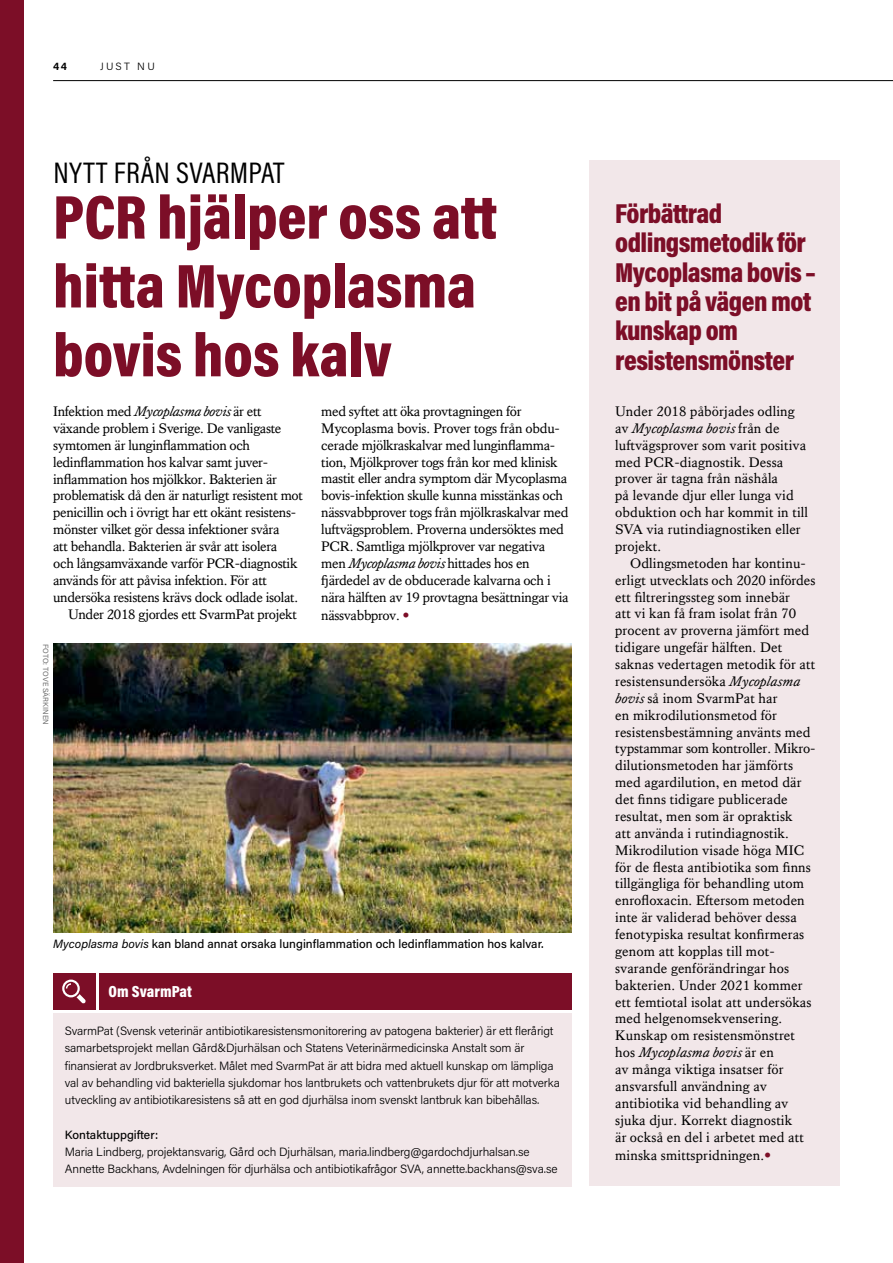
<style>
.page{position:relative;width:893px;height:1263px;background:#fff}
.page>*{position:absolute;margin:0;border:0;box-sizing:border-box;transform-origin:0 0}
.t1{font:900 62.55px/68.8px "Acumin Pro Cond";color:#7c0e27}
.t2{font:30px "Acumin Pro Cond";letter-spacing:.01em;color:#000}
.t3{font:900 27.75px/29.4px "Acumin Pro Cond";letter-spacing:-.02em;color:#7c0e27}
.t4{font:900 16.2px "Acumin Pro Cond";letter-spacing:.01em;color:#fff}
.t5{font:14.25px/17px "Kings Caslon";color:#000}
.t6{font:14.25px/17px "Kings Caslon";letter-spacing:-.02em;color:#000}
.t7{font:300 12px/17.2px "Acumin Pro";letter-spacing:-.01em;color:#000}
.t8{font:500 12px "Acumin Pro";color:#000}
.t9{font:300 10.5px "Acumin Pro";letter-spacing:.22em;color:#000}
.t10{font:700 10.5px "Acumin Pro";color:#000}
.t11{font:7.5px "Acumin Pro";color:#6e6e6e}
.s1{font-style:italic}
.s2{font-family:"Frutiger LT Std";color:#7c0e27}
.s3{font-weight:400;font-style:italic}
</style>
<div class="page">
<div style="left:0;top:0;width:24px;height:1263px;background:#7c0e27"></div>
<hr style="left:53px;top:80px;width:840px;height:1px;background:#000">
<div style="left:590px;top:161px;width:250px;height:1025px;background:#f2e7e9"></div>
<img style="left:53px;top:644px;width:518px;height:288px">
<div style="left:53px;top:1013px;width:518px;height:173px;background:#f2e7e9"></div>
<div style="left:53px;top:973px;width:42px;height:36px;background:#7c0e27"></div>
<div style="left:99px;top:973px;width:472px;height:36px;background:#7c0e27"></div>
<svg style="left:62px;top:979px;width:24px;height:24px"></svg>
<p class="t10" style="left:53px;top:59px;width:15px">44</p>
<p class="t9" style="left:100px;top:59px;width:56px">JUST NU</p>
<h2 class="t2" style="left:54px;top:153px;width:232px">NYTT FRÅN SVARMPAT</h2>
<h1 class="t1" style="left:53px;top:181px;width:445px">PCR hjälper oss att hitta Mycoplasma bovis hos kalv</h1>
<h3 class="t3" style="left:615px;top:198px;width:202px">Förbättrad odlingsmetodik för<br>Mycoplasma bovis – en bit på vägen mot kunskap om resistensmönster</h3>
<p class="t6" style="left:321px;top:403px;width:249px">med syftet att öka provtagningen för Mycoplasma bovis. Prover togs från obdu&shy;cerade mjölkraskalvar med lunginflamma&shy;tion, Mjölkprover togs från kor med klinisk mastit eller andra symptom där Mycoplasma bovis-infektion skulle kunna misstänkas och nässvabbprover togs från mjölkraskalvar med luftvägsproblem. Proverna undersöktes med PCR. Samtliga mjölkprover var negativa men <span class="s1">Mycoplasma bovis</span> hittades hos en fjärdedel av de obducerade kalvarna och i nära hälften av 19 provtagna besättningar via nässvabbprov. <span class="s2">•</span></p>
<p class="t5" style="left:615px;top:403px;width:194px">Under 2018 påbörjades odling av <span class="s1">Mycoplasma bovis</span> från de luftvägsprover som varit positiva med PCR-diagnostik. Dessa prover är tagna från näshåla<br>på levande djur eller lunga vid obduktion och har kommit in till<br>SVA via rutindiagnostiken eller projekt.</p>
<p class="t6" style="left:53px;top:403px;width:210px">Infektion med <span class="s1">Mycoplasma bovis</span> är ett</p>
<p class="t6" style="left:53px;top:420px;width:230px">växande problem i Sverige. De vanligaste</p>
<p class="t6" style="left:53px;top:436px;width:199px">symtomen är lunginflammation och</p>
<p class="t6" style="left:53px;top:453px;width:217px">ledinflammation hos kalvar samt juver-</p>
<p class="t6" style="left:53px;top:470px;width:225px">inflammation hos mjölkkor. Bakterien är</p>
<p class="t6" style="left:53px;top:487px;width:251px">problematisk då den är naturligt resistent mot</p>
<p class="t6" style="left:53px;top:504px;width:245px">penicillin och i övrigt har ett okänt resistens-</p>
<p class="t6" style="left:53px;top:521px;width:228px">mönster vilket gör dessa infektioner svåra</p>
<p class="t6" style="left:53px;top:538px;width:226px">att behandla. Bakterien är svår att isolera</p>
<p class="t6" style="left:53px;top:555px;width:246px">och långsamväxande varför PCR-diagnostik</p>
<p class="t6" style="left:53px;top:571px;width:215px">används för att påvisa infektion. För att</p>
<p class="t6" style="left:53px;top:588px;width:246px">undersöka resistens krävs dock odlade isolat.</p>
<p class="t6" style="left:68px;top:605px;width:230px">Under 2018 gjordes ett SvarmPat projekt</p>
<p class="t5" style="left:615px;top:554px;width:202px;text-indent:15px">Odlingsmetoden har kontinu&shy;erligt utvecklats och 2020 infördes ett filtreringssteg som innebär<br>att vi kan få fram isolat från 70 procent av proverna jämfört med tidigare ungefär hälften. Det saknas vedertagen metodik för att resistensundersöka <span class="s1">Mycoplasma bovis</span> så inom SvarmPat har<br>en mikrodilutionsmetod för resistensbestämning använts med typstammar som kontroller. Mikro&shy;dilutionsmetoden har jämförts med agardilution, en metod där det finns tidigare publicerade resultat, men som är opraktisk<br>att använda i rutindiagnostik.<br>Mikrodilution visade höga MIC för de flesta antibiotika som finns tillgängliga för behandling utom enrofloxacin. Eftersom metoden inte är validerad behöver dessa fenotypiska resultat konfirmeras genom att kopplas till mot&shy;svarande genförändringar hos bakterien. Under 2021 kommer ett femtiotal isolat att undersökas med helgenomsekvensering.<br>Kunskap om resistensmönstret hos <span class="s1">Mycoplasma bovis</span> är en<br>av många viktiga insatser för ansvarsfull användning av antibiotika vid behandling av sjuka djur. Korrekt diagnostik<br>är också en del i arbetet med att minska smittspridningen.<span class="s2">•</span></p>
<p class="t11" style="left:51px;top:644px;width:83px;rotate:90deg">FOTO: TOVE SÄRKINEN</p>
<p class="t8" style="left:53px;top:936px;width:492px"><span class="s3">Mycoplasma bovis</span> kan bland annat orsaka lunginflammation och ledinflammation hos kalvar.</p>
<p class="t4" style="left:108px;top:981px;width:85px">Om SvarmPat</p>
<p class="t7" style="left:65px;top:1022px;width:497px">SvarmPat (Svensk veterinär antibiotikaresistensmonitorering av patogena bakterier) är ett flerårigt samarbetsprojekt mellan Gård&amp;Djurhälsan och Statens Veterinärmedicinska Anstalt som är finansierat av Jordbruksverket. Målet med SvarmPat är att bidra med aktuell kunskap om lämpliga val av behandling vid bakteriella sjukdomar hos lantbrukets och vattenbrukets djur för att motverka utveckling av antibiotikaresistens så att en god djurhälsa inom svenskt lantbruk kan bibehållas.</p>
<p class="t8" style="left:65px;top:1126px;width:95px">Kontaktuppgifter:</p>
<p class="t7" style="left:65px;top:1143px;width:494px">Maria Lindberg, projektansvarig, Gård och Djurhälsan, maria.lindberg@gardochdjurhalsan.se<br>Annette Backhans, Avdelningen för djurhälsa och antibiotikafrågor SVA, annette.backhans@sva.se</p>
</div>
